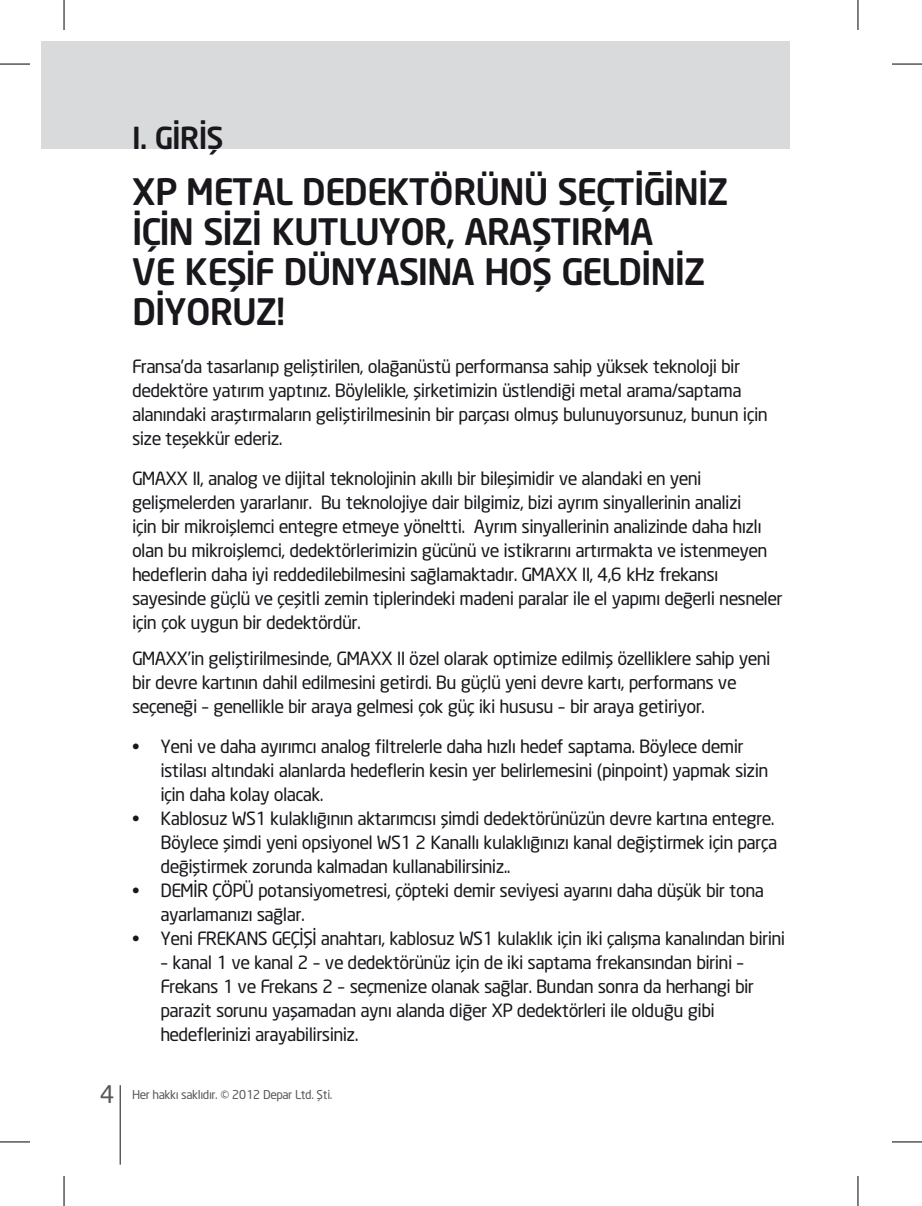
<style>
.page{position:relative;width:922px;height:1206px;background:#fff}
.page>*{position:absolute;margin:0;border:0;box-sizing:border-box;transform-origin:0 0}
.t1{font:500 36px/40px "Neo Sans";color:#1a171c}
.t2{font:500 30px "Neo Sans";color:#1a171c}
.t3{font:18px/24px "Neo Sans";color:#1a171c}
.t4{font:12px "Neo Sans";color:#58585a}
.s1{font-size:24px}
</style>
<div class="page">
<hr style="left:120px;top:1084px;width:1px;height:80px;background:#58585a">
<div style="left:41px;top:41px;width:749px;height:108px;background:#d9dadb"></div>
<hr style="left:0;top:64px;width:30px;height:1px;background:#000">
<hr style="left:892px;top:64px;width:30px;height:1px;background:#000">
<hr style="left:0;top:1141px;width:30px;height:1px;background:#000">
<hr style="left:892px;top:1141px;width:30px;height:1px;background:#000">
<hr style="left:64px;top:0;width:1px;height:30px;background:#000">
<hr style="left:64px;top:1175px;width:1px;height:30px;background:#000">
<hr style="left:857px;top:0;width:1px;height:30px;background:#000">
<hr style="left:857px;top:1175px;width:1px;height:30px;background:#000">
<p class="t2" style="left:132px;top:119px;width:92px">I. GİRİŞ</p>
<p class="t1" style="left:132px;top:171px;width:597px">XP METAL DEDEKTÖRÜNÜ SEÇTİĞİNİZ<br>İÇİN SİZİ KUTLUYOR, ARAŞTIRMA<br>VE KEŞİF DÜNYASINA HOŞ GELDİNİZ<br>DİYORUZ!</p>
<p class="t3" style="left:132px;top:354px;width:636px">Fransa’da tasarlanıp geliştirilen, olağanüstü performansa sahip yüksek teknoloji bir dedektöre yatırım yaptınız. Böylelikle, şirketimizin üstlendiği metal arama/saptama alanındaki araştırmaların geliştirilmesinin bir parçası olmuş bulunuyorsunuz, bunun için size teşekkür ederiz.</p>
<p class="t3" style="left:132px;top:466px;width:651px">GMAXX II, analog ve dijital teknolojinin akıllı bir bileşimidir ve alandaki en yeni gelişmelerden yararlanır. Bu teknolojiye dair bilgimiz, bizi ayrım sinyallerinin analizi<br>için bir mikroişlemci entegre etmeye yöneltti. Ayrım sinyallerinin analizinde daha hızlı olan bu mikroişlemci, dedektörlerimizin gücünü ve istikrarını artırmakta ve istenmeyen hedeflerin daha iyi reddedilebilmesini sağlamaktadır. GMAXX II, 4,6 kHz frekansı sayesinde güçlü ve çeşitli zemin tiplerindeki madeni paralar ile el yapımı değerli nesneler için çok uygun bir dedektördür.</p>
<p class="t3" style="left:132px;top:646px;width:639px">GMAXX’in geliştirilmesinde, GMAXX II özel olarak optimize edilmiş özelliklere sahip yeni bir devre kartının dahil edilmesini getirdi. Bu güçlü yeni devre kartı, performans ve seçeneği – genellikle bir araya gelmesi çok güç iki hususu – bir araya getiriyor.</p>
<p class="t3" style="left:132px;top:734px;width:612px">• Yeni ve daha ayırımcı analog filtrelerle daha hızlı hedef saptama. Böylece demir</p>
<p class="t3" style="left:160px;top:758px;width:609px">istilası altındaki alanlarda hedeflerin kesin yer belirlemesini (pinpoint) yapmak sizin için daha kolay olacak.</p>
<p class="t3" style="left:160px;top:806px;width:618px;text-indent:-28px">• Kablosuz WS1 kulaklığının aktarımcısı şimdi dedektörünüzün devre kartına entegre.<br>Böylece şimdi yeni opsiyonel WS1 2 Kanallı kulaklığınızı kanal değiştirmek için parça değiştirmek zorunda kalmadan kullanabilirsiniz..</p>
<p class="t3" style="left:160px;top:878px;width:604px;text-indent:-28px">• DEMİR ÇÖPÜ potansiyometresi, çöpteki demir seviyesi ayarını daha düşük bir tona ayarlamanızı sağlar.</p>
<p class="t3" style="left:132px;top:926px;width:654px">• Yeni FREKANS GEÇİŞİ anahtarı, kablosuz WS1 kulaklık için iki çalışma kanalından birini</p>
<p class="t3" style="left:160px;top:950px;width:585px">– kanal 1 ve kanal 2 – ve dedektörünüz için de iki saptama frekansından birini –</p>
<p class="t3" style="left:160px;top:974px;width:594px">Frekans 1 ve Frekans 2 – seçmenize olanak sağlar. Bundan sonra da herhangi bir</p>
<p class="t3" style="left:160px;top:998px;width:555px">parazit sorunu yaşamadan aynı alanda diğer XP dedektörleri ile olduğu gibi</p>
<p class="t3" style="left:160px;top:1022px;width:199px">hedeflerinizi arayabilirsiniz.</p>
<p class="t4" style="left:100px;top:1086px;width:233px"><span class="s1">4</span> Her hakkı saklıdır. © 2012 Depar Ltd. Şti.</p>
</div>
